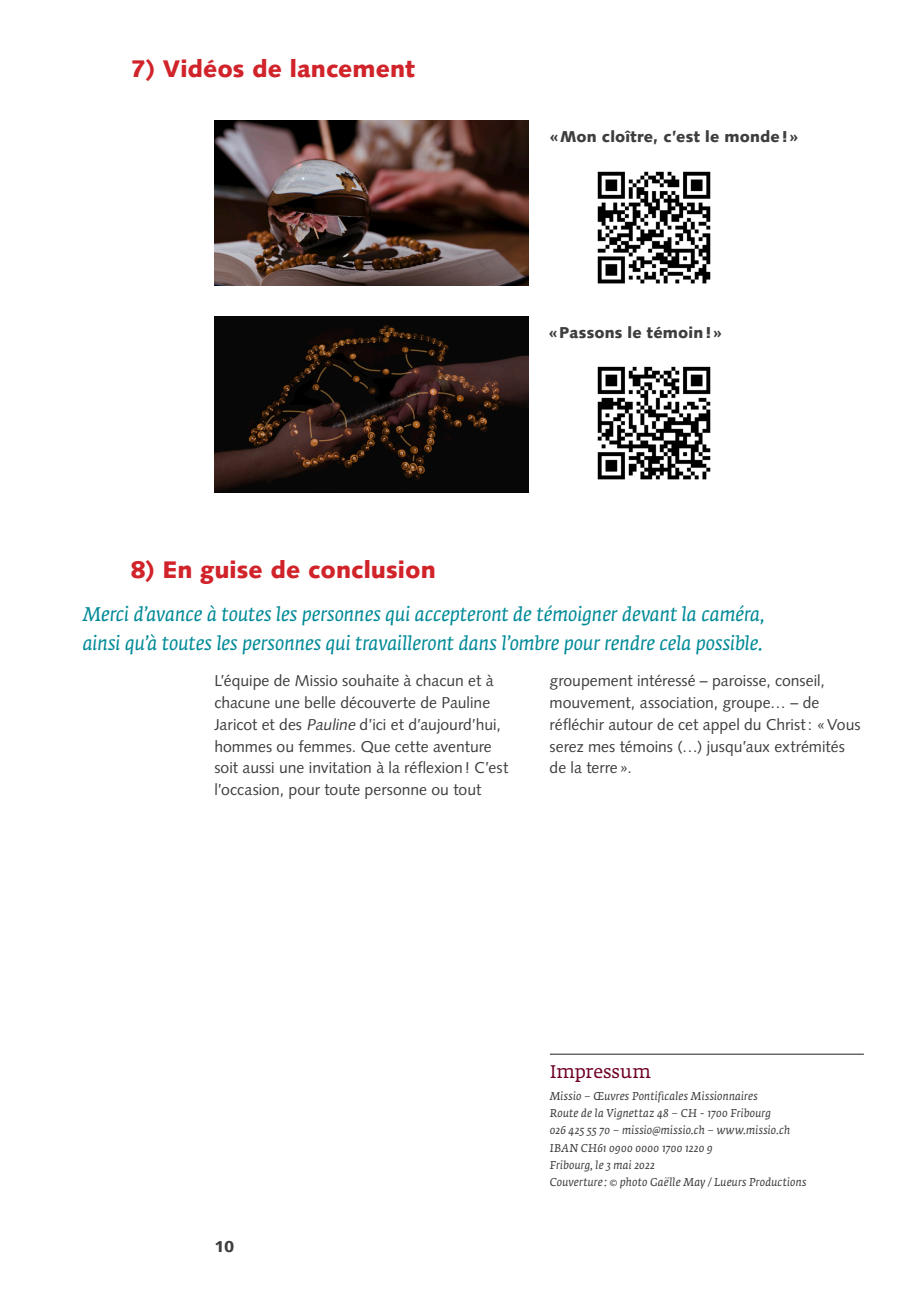
<style>
.page{position:relative;width:919px;height:1289px;background:#fff}
.page>*{position:absolute;margin:0;border:0;box-sizing:border-box;transform-origin:0 0}
.t1{font:900 24px "Syntax LT Std";color:#d1232a}
.t2{font:italic 19.5px/28.5px "Fedra Serif A Std";letter-spacing:-.005em;color:#008a97}
.t3{font:18px "Fedra Serif A Std";color:#700029}
.t4{font:15.75px/21.8px "Syntax LT Std";color:#3e3e3f}
.t5{font:900 15.75px "Syntax LT Std";letter-spacing:.01em;color:#3e3e3f}
.t6{font:italic 11.25px/17.2px "Fedra Serif A Std";letter-spacing:.02em;color:#3e3e3f}
.s1{font-style:italic}
</style>
<div class="page">
<hr style="left:550px;top:1053px;width:313px;height:1px;background:#231f20">
<img style="left:214px;top:120px;width:314px;height:166px">
<img style="left:214px;top:316px;width:314px;height:177px">
<img style="left:597px;top:171px;width:114px;height:113px">
<img style="left:597px;top:366px;width:114px;height:114px">
<h1 class="t1" style="left:131px;top:54px;width:286px">7) Vidéos de lancement</h1>
<p class="t5" style="left:549px;top:127px;width:250px">«Mon cloître, c’est le monde!»</p>
<p class="t5" style="left:549px;top:323px;width:174px">«Passons le témoin!»</p>
<h1 class="t1" style="left:130px;top:555px;width:307px">8) En guise de conclusion</h1>
<p class="t2" style="left:83px;top:600px;width:683px">Merci d’avance à toutes les personnes qui accepteront de témoigner devant la caméra, ainsi qu’à toutes les personnes qui travailleront dans l’ombre pour rendre cela possible.</p>
<p class="t4" style="left:214px;top:670px;width:295px">L’équipe de Missio souhaite à chacun et à chacune une belle découverte de Pauline Jaricot et des <span class="s1">Pauline</span> d’ici et d’aujourd’hui, hommes ou femmes. Que cette aventure soit aussi une invitation à la réflexion! C’est l’occasion, pour toute personne ou tout</p>
<p class="t4" style="left:549px;top:670px;width:312px">groupement intéressé – paroisse, conseil, mouvement, association, groupe… – de réfléchir autour de cet appel du Christ: «Vous serez mes témoins (…) jusqu’aux extrémités de la terre».</p>
<p class="t5" style="left:214px;top:1237px;width:21px">10</p>
<p class="t3" style="left:549px;top:1060px;width:103px">Impressum</p>
<p class="t6" style="left:549px;top:1087px;width:258px">Missio – Œuvres Pontificales Missionnaires<br>Route de la Vignettaz 48 – CH - 1700 Fribourg<br>026 425 55 70 – missio@missio.ch – www.missio.ch IBAN CH61 0900 0000 1700 1220 9<br>Fribourg, le 3 mai 2022<br>Couverture: © photo Gaëlle May / Lueurs Productions</p>
</div>
